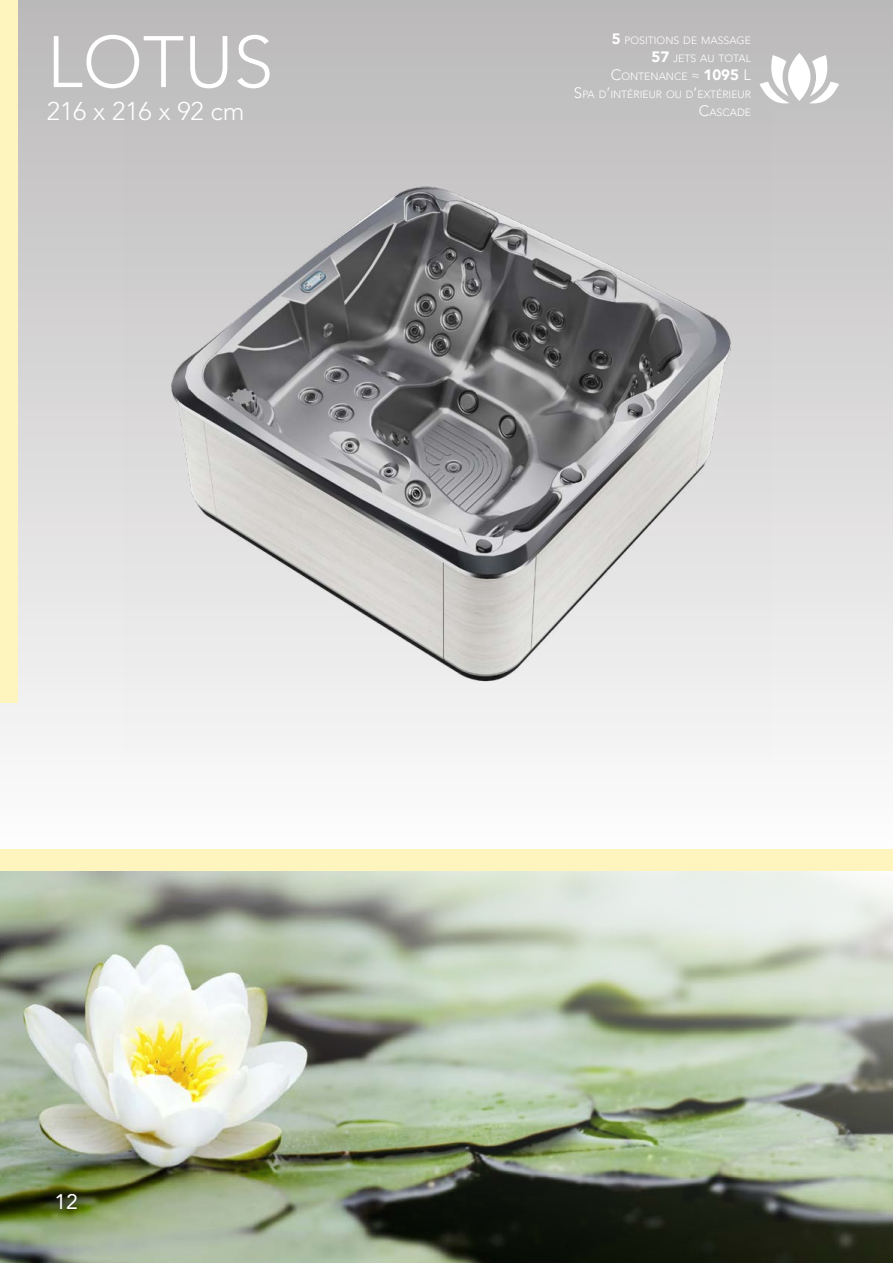
<style>
.page{position:relative;width:893px;height:1263px;background:#fff}
.page>*{position:absolute;margin:0;border:0;box-sizing:border-box;transform-origin:0 0}
.t1{font:300 72px "Avenir LT Std";color:#fff}
.t2{font:300 25.5px "Avenir LT Std";color:#fff}
.t3{font:21px "Avenir LT Std";color:#fff}
.t4{font:300 10.5px "Avenir LT Std";color:#fff}
.s1{font-family:"Avenir LT";font-weight:900;font-size:15px}
.s2{font-size:15px}
</style>
<div class="page">
<div style="left:0;top:0;width:893px;height:873px;background:linear-gradient(to bottom,#bab8b9,#fffeff)"></div>
<img style="left:122px;top:110px;width:649px;height:649px">
<img style="left:0;top:871px;width:893px;height:392px">
<div style="left:0;top:849px;width:893px;height:22px;background:#fef4be"></div>
<svg style="left:809px;top:55px;width:30px;height:48px"></svg>
<svg style="left:760px;top:55px;width:30px;height:48px"></svg>
<svg style="left:788px;top:53px;width:22px;height:48px"></svg>
<div style="left:0;top:0;width:17px;height:702px;background:#fef4bd"></div>
<p class="t1" style="left:47px;top:20px;width:228px">LOTUS</p>
<p class="t2" style="left:47px;top:96px;width:199px">216 x 216 x 92 cm</p>
<p class="t4" style="left:612px;top:34px;width:141px"><span class="s1">5</span> POSITIONS DE MASSAGE</p>
<p class="t4" style="left:651px;top:52px;width:101px"><span class="s1">57</span> JETS AU TOTAL</p>
<p class="t4" style="left:611px;top:70px;width:140px"><span class="s2">C</span>ONTENANCE <span class="s2">≈</span> <span class="s1">1095</span> <span class="s2">L</span></p>
<p class="t4" style="left:574px;top:88px;width:179px"><span class="s2">S</span>PA D<span class="s2">’</span>INTÉRIEUR OU D<span class="s2">’</span>EXTÉRIEUR</p>
<p class="t4" style="left:699px;top:106px;width:54px"><span class="s2">C</span>ASCADE</p>
<p class="t3" style="left:54px;top:1189px;width:25px">12</p>
</div>
